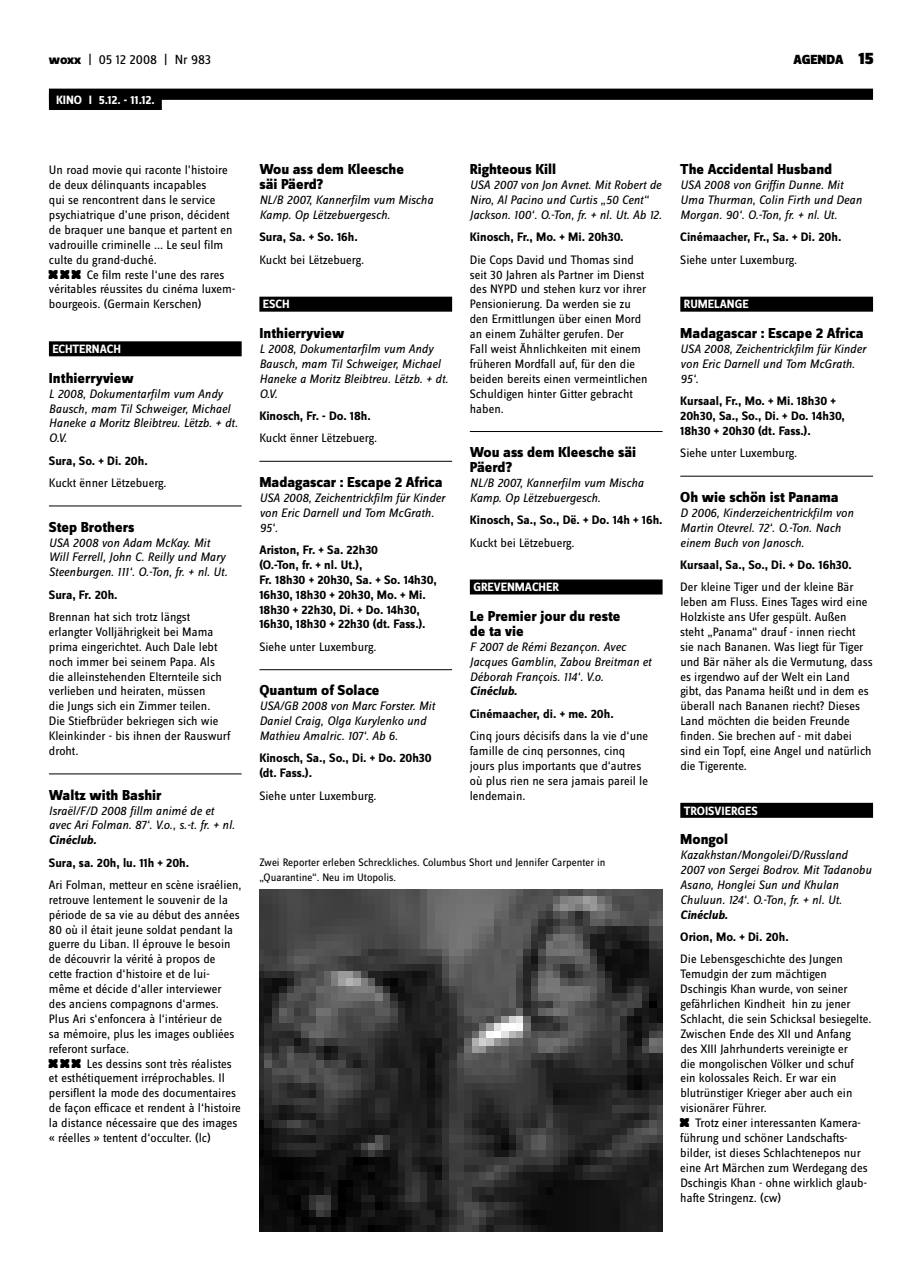
<style>
.page{position:relative;width:922px;height:1276px;background:#fff}
.page>*{position:absolute;margin:0;border:0;box-sizing:border-box;transform-origin:0 0}
.t1{font:32.5px "woxx";letter-spacing:-.14em;color:#000}
.t2{font:800 15px/14.9px "Zine Sans Dis";color:#000}
.t3{font:13.75px "Zine Sans Dis";color:#000}
.t4{font:900 13.75px "Zine Sans Dis";color:#000}
.t5{font:12.75px/14.9px "Zine Sans Dis";color:#000}
.t6{font:italic 12.75px/14.9px "Zine Sans Dis";color:#000}
.t7{font:700 12.75px/14.9px "Zine Sans Dis";color:#000}
.t8{font:12.75px "Zine Sans Dis Bold Italic Tf";color:#000}
.t9{font:700 12.5px "Zine Sans Dis";color:#fff}
.t10{font:11.25px/14.9px "Zine Sans Dis";color:#000}
.s1{font-weight:800}
.s2{font-size:17.5px}
</style>
<div class="page">
<div style="left:49px;top:341px;width:192px;height:15px;background:#000"></div>
<hr style="left:49px;top:506px;width:192px;height:1px;background:#000">
<hr style="left:49px;top:773px;width:192px;height:1px;background:#000">
<div style="left:49px;top:89px;width:823px;height:11px;background:#000"></div>
<div style="left:49px;top:94px;width:113px;height:16px;background:#000"></div>
<div style="left:259px;top:297px;width:193px;height:15px;background:#000"></div>
<hr style="left:259px;top:461px;width:193px;height:1px;background:#000">
<hr style="left:259px;top:669px;width:193px;height:1px;background:#000">
<hr style="left:469px;top:431px;width:193px;height:1px;background:#000">
<div style="left:469px;top:579px;width:193px;height:15px;background:#000"></div>
<div style="left:680px;top:297px;width:192px;height:15px;background:#000"></div>
<hr style="left:680px;top:476px;width:192px;height:1px;background:#000">
<div style="left:680px;top:803px;width:192px;height:15px;background:#000"></div>
<img style="left:259px;top:889px;width:403px;height:343px">
<p class="t3" style="left:49px;top:53px;width:164px"><span class="s1">woxx</span> | 05 12 2008 | Nr 983</p>
<p class="t4" style="left:793px;top:53px;width:82px">AGENDA <span class="s2">15</span></p>
<p class="t9" style="left:56px;top:93px;width:100px">KINO I 5.12. - 11.12.</p>
<p class="t5" style="left:49px;top:163px;width:185px">Un road movie qui raconte l’histoire de deux délinquants incapables<br>qui se rencontrent dans le service psychiatrique d’une prison, décident de braquer une banque et partent en vadrouille criminelle ... Le seul film culte du grand-duché.</p>
<h1 class="t1" style="left:49px;top:251px;width:40px">XXX</h1>
<p class="t5" style="left:49px;top:268px;width:188px;text-indent:38px">Ce film reste l‘une des rares véritables réussites du cinéma luxem&shy;bourgeois. (Germain Kerschen)</p>
<p class="t9" style="left:52px;top:342px;width:70px">Echternach</p>
<p class="t2" style="left:49px;top:371px;width:86px">Inthierryview</p>
<p class="t6" style="left:49px;top:386px;width:190px">L 2008, Dokumentarfilm vum Andy<br>Bausch, mam Til Schweiger, Michael<br>Haneke a Moritz Bleibtreu. Lëtzb. + dt.<br>O.V.</p>
<p class="t7" style="left:49px;top:454px;width:100px">Sura, So. + Di. 20h.</p>
<p class="t5" style="left:49px;top:476px;width:119px">Kuckt ënner Lëtzebuerg.</p>
<p class="t2" style="left:49px;top:520px;width:87px">Step Brothers</p>
<p class="t6" style="left:49px;top:535px;width:180px">USA 2008 von Adam McKay. Mit<br>Will Ferrell, John C. Reilly und Mary<br>Steenburgen. 111‘. O.-Ton, fr. + nl. Ut.</p>
<p class="t7" style="left:49px;top:588px;width:70px">Sura, Fr. 20h.</p>
<p class="t5" style="left:49px;top:610px;width:183px">Brennan hat sich trotz längst erlangter Volljährigkeit bei Mama prima eingerichtet. Auch Dale lebt noch immer bei seinem Papa. Als die alleinstehenden Elternteile sich verlieben und heiraten, müssen<br>die Jungs sich ein Zimmer teilen.<br>Die Stiefbrüder bekriegen sich wie<br>Kleinkinder - bis ihnen der Rauswurf droht.</p>
<p class="t2" style="left:49px;top:788px;width:114px">Waltz with Bashir</p>
<p class="t6" style="left:49px;top:803px;width:187px">Israël/F/D 2008 fillm animé de et avec Ari Folman. 87‘. V.o., s.-t. fr. + nl.</p>
<p class="t8" style="left:49px;top:833px;width:49px">Cinéclub.</p>
<p class="t7" style="left:49px;top:855px;width:142px">Sura, sa. 20h, lu. 11h + 20h.</p>
<p class="t5" style="left:49px;top:878px;width:194px">Ari Folman, metteur en scène israélien, retrouve lentement le souvenir de la période de sa vie au début des années 80 où il était jeune soldat pendant la guerre du Liban. Il éprouve le besoin de découvrir la vérité à propos de cette fraction d‘histoire et de lui&shy;même et décide d‘aller interviewer des anciens compagnons d‘armes.<br>Plus Ari s‘enfoncera à l‘intérieur de<br>sa mémoire, plus les images oubliées referont surface.</p>
<h1 class="t1" style="left:49px;top:1040px;width:40px">XXX</h1>
<p class="t5" style="left:49px;top:1056px;width:193px;text-indent:38px">Les dessins sont très réalistes et esthétiquement irréprochables. Il persiflent la mode des documentaires de façon efficace et rendent à l‘histoire la distance nécessaire que des images « réelles » tentent d‘occulter. (lc)</p>
<p class="t2" style="left:259px;top:163px;width:146px">Wou ass dem Kleesche säi Päerd?</p>
<p class="t6" style="left:259px;top:193px;width:175px">NL/B 2007, Kannerfilm vum Mischa<br>Kamp. Op Lëtzebuergesch.</p>
<p class="t7" style="left:259px;top:230px;width:100px">Sura, Sa. + So. 16h.</p>
<p class="t5" style="left:259px;top:253px;width:106px">Kuckt bei Lëtzebuerg.</p>
<p class="t9" style="left:263px;top:298px;width:28px">Esc h</p>
<p class="t2" style="left:259px;top:327px;width:86px">Inthierryview</p>
<p class="t6" style="left:259px;top:341px;width:190px">L 2008, Dokumentarfilm vum Andy<br>Bausch, mam Til Schweiger, Michael<br>Haneke a Moritz Bleibtreu. Lëtzb. + dt.<br>O.V.</p>
<p class="t7" style="left:259px;top:409px;width:113px">Kinosch, Fr. - Do. 18h.</p>
<p class="t5" style="left:259px;top:431px;width:119px">Kuckt ënner Lëtzebuerg.</p>
<p class="t2" style="left:259px;top:475px;width:185px">Madagascar : Escape 2 Africa</p>
<p class="t6" style="left:259px;top:490px;width:187px">USA 2008, Zeichentrickfilm für Kinder von Eric Darnell und Tom McGrath.<br>95‘.</p>
<p class="t7" style="left:259px;top:543px;width:179px">Ariston, Fr. + Sa. 22h30<br>(O.-Ton, fr. + nl. Ut.),<br>Fr. 18h30 + 20h30, Sa. + So. 14h30,<br>16h30, 18h30 + 20h30, Mo. + Mi.<br>18h30 + 22h30, Di. + Do. 14h30,<br>16h30, 18h30 + 22h30 (dt. Fass.).</p>
<p class="t5" style="left:259px;top:640px;width:118px">Siehe unter Luxemburg.</p>
<p class="t2" style="left:259px;top:684px;width:121px">Quantum of Solace</p>
<p class="t6" style="left:259px;top:699px;width:177px">USA/GB 2008 von Marc Forster. Mit<br>Daniel Craig, Olga Kurylenko und<br>Mathieu Amalric. 107‘. Ab 6.</p>
<p class="t7" style="left:259px;top:751px;width:174px">Kinosch, Sa., So., Di. + Do. 20h30 (dt. Fass.).</p>
<p class="t5" style="left:259px;top:788px;width:118px">Siehe unter Luxemburg.</p>
<p class="t2" style="left:469px;top:163px;width:88px">Righteous Kill</p>
<p class="t6" style="left:469px;top:178px;width:193px">USA 2007 von Jon Avnet. Mit Robert de<br>Niro, Al Pacino und Curtis „50 Cent“<br>Jackson. 100‘. O.-Ton, fr. + nl. Ut. Ab 12.</p>
<p class="t7" style="left:469px;top:230px;width:155px">Kinosch, Fr., Mo. + Mi. 20h30.</p>
<p class="t5" style="left:469px;top:253px;width:179px">Die Cops David und Thomas sind seit 30 Jahren als Partner im Dienst des NYPD und stehen kurz vor ihrer<br>Pensionierung. Da werden sie zu den Ermittlungen über einen Mord an einem Zuhälter gerufen. Der<br>Fall weist Ähnlichkeiten mit einem früheren Mordfall auf, für den die beiden bereits einen vermeintlichen<br>Schuldigen hinter Gitter gebracht haben.</p>
<p class="t2" style="left:469px;top:446px;width:168px">Wou ass dem Kleesche säi<br>Päerd?</p>
<p class="t6" style="left:469px;top:475px;width:175px">NL/B 2007, Kannerfilm vum Mischa<br>Kamp. Op Lëtzebuergesch.</p>
<p class="t7" style="left:469px;top:513px;width:194px">Kinosch, Sa., So., Dë. + Do. 14h + 16h.</p>
<p class="t5" style="left:469px;top:535px;width:106px">Kuckt bei Lëtzebuerg.</p>
<p class="t9" style="left:473px;top:580px;width:87px">Grevenmacher</p>
<p class="t2" style="left:469px;top:609px;width:152px">Le Premier jour du reste de ta vie</p>
<p class="t6" style="left:469px;top:639px;width:183px">F 2007 de Rémi Bezançon. Avec<br>Jacques Gamblin, Zabou Breitman et<br>Déborah François. 114‘. V.o.</p>
<p class="t8" style="left:469px;top:684px;width:49px">Cinéclub.</p>
<p class="t7" style="left:469px;top:707px;width:145px">Cinémaacher, di. + me. 20h.</p>
<p class="t5" style="left:469px;top:729px;width:180px">Cinq jours décisifs dans la vie d‘une famille de cinq personnes, cinq jours plus importants que d‘autres où plus rien ne sera jamais pareil le lendemain.</p>
<p class="t10" style="left:259px;top:856px;width:347px">Zwei Reporter erleben Schreckliches. Columbus Short und Jennifer Carpenter in „Quarantine“. Neu im Utopolis.</p>
<p class="t2" style="left:680px;top:163px;width:153px">The Accidental Husband</p>
<p class="t6" style="left:680px;top:178px;width:183px">USA 2008 von Griffin Dunne. Mit<br>Uma Thurman, Colin Firth und Dean<br>Morgan. 90‘. O.-Ton, fr. + nl. Ut.</p>
<p class="t7" style="left:680px;top:230px;width:162px">Cinémaacher, Fr., Sa. + Di. 20h.</p>
<p class="t5" style="left:680px;top:253px;width:118px">Siehe unter Luxemburg.</p>
<p class="t9" style="left:683px;top:298px;width:66px">Rumelange</p>
<p class="t2" style="left:680px;top:327px;width:185px">Madagascar : Escape 2 Africa</p>
<p class="t6" style="left:680px;top:341px;width:187px">USA 2008, Zeichentrickfilm für Kinder von Eric Darnell und Tom McGrath.<br>95‘.</p>
<p class="t7" style="left:680px;top:394px;width:166px">Kursaal, Fr., Mo. + Mi. 18h30 +<br>20h30, Sa., So., Di. + Do. 14h30,<br>18h30 + 20h30 (dt. Fass.).</p>
<p class="t5" style="left:680px;top:446px;width:118px">Siehe unter Luxemburg.</p>
<p class="t2" style="left:680px;top:490px;width:160px">Oh wie schön ist Panama</p>
<p class="t6" style="left:680px;top:505px;width:175px">D 2006, Kinderzeichentrickfilm von<br>Martin Otevrel. 72‘. O.-Ton. Nach einem Buch von Janosch.</p>
<p class="t7" style="left:680px;top:558px;width:173px">Kursaal, Sa., So., Di. + Do. 16h30.</p>
<p class="t5" style="left:680px;top:580px;width:194px">Der kleine Tiger und der kleine Bär leben am Fluss. Eines Tages wird eine Holzkiste ans Ufer gespült. Außen steht „Panama“ drauf - innen riecht<br>sie nach Bananen. Was liegt für Tiger und Bär näher als die Vermutung, dass es irgendwo auf der Welt ein Land gibt, das Panama heißt und in dem es überall nach Bananen riecht? Dieses Land möchten die beiden Freunde finden. Sie brechen auf - mit dabei sind ein Topf, eine Angel und natürlich die Tigerente.</p>
<p class="t9" style="left:683px;top:803px;width:74px">Troisvierges</p>
<p class="t2" style="left:680px;top:833px;width:49px">Mongol</p>
<p class="t6" style="left:680px;top:847px;width:193px">Kazakhstan/Mongolei/D/Russland 2007 von Sergei Bodrov. Mit Tadanobu Asano, Honglei Sun und Khulan Chuluun. 124‘. O.-Ton, fr. + nl. Ut.</p>
<p class="t8" style="left:680px;top:907px;width:49px">Cinéclub.</p>
<p class="t7" style="left:680px;top:930px;width:110px">Orion, Mo. + Di. 20h.</p>
<p class="t5" style="left:680px;top:952px;width:192px">Die Lebensgeschichte des Jungen<br>Temudgin der zum mächtigen<br>Dschingis Khan wurde, von seiner gefährlichen Kindheit hin zu jener<br>Schlacht, die sein Schicksal besiegelte.<br>Zwischen Ende des XII und Anfang<br>des XIII Jahrhunderts vereinigte er<br>die mongolischen Völker und schuf ein kolossales Reich. Er war ein blutrünstiger Krieger aber auch ein visionärer Führer.</p>
<h1 class="t1" style="left:680px;top:1100px;width:18px">X</h1>
<p class="t5" style="left:680px;top:1116px;width:189px;text-indent:15px">Trotz einer interessanten Kamera&shy;führung und schöner Landschafts&shy;bilder, ist dieses Schlachtenepos nur eine Art Märchen zum Werdegang des Dschingis Khan - ohne wirklich glaub&shy;hafte Stringenz. (cw)</p>
</div>
